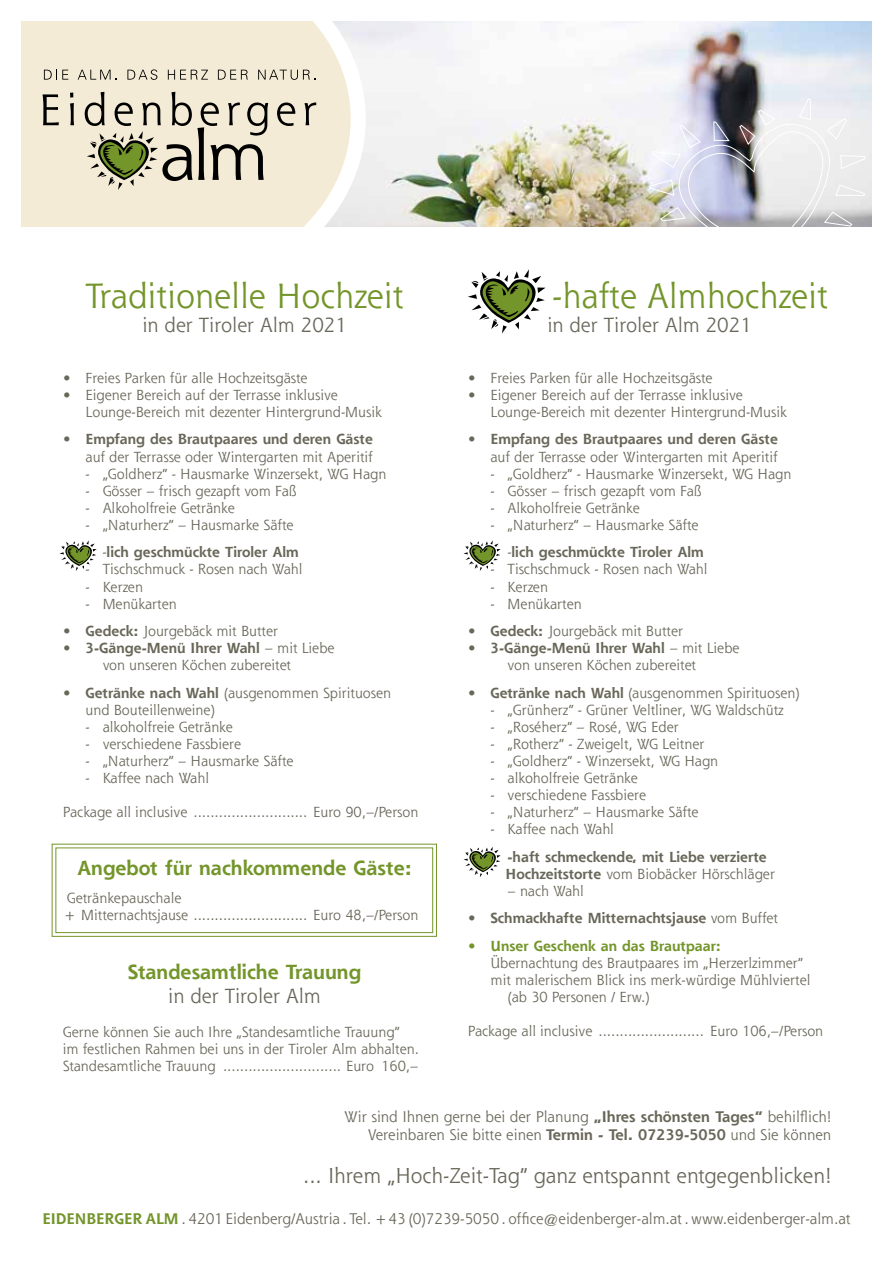
<style>
.page{position:relative;width:893px;height:1263px;background:#fff}
.page>*{position:absolute;margin:0;border:0;box-sizing:border-box;transform-origin:0 0}
.t1{font:34.2px "Shannon";color:#73952a}
.t2{font:21px "Shannon";color:#696759}
.t3{font:19.95px "Shannon";color:#696759}
.t4{font:700 19.95px "Shannon";color:#73952a}
.t5{font:15px/18px "Shannon";color:#696759;text-align:right}
.t6{font:14.25px/17.1px "Shannon";color:#696759}
.t7{font:700 14.25px/17.1px "Shannon";color:#696759}
.t8{font:700 14.25px "Shannon";color:#73952a}
.s1{font-weight:700}
.s2{font-weight:400}
.s3{font-weight:700;color:#73952a}
</style>
<div class="page">
<img style="left:366px;top:21px;width:506px;height:206px">
<svg style="left:21px;top:21px;width:345px;height:206px;background:#f3ecd8"></svg>
<svg style="left:44px;top:70px;width:24px;height:10px"></svg>
<svg style="left:78px;top:70px;width:39px;height:10px"></svg>
<svg style="left:127px;top:69px;width:30px;height:11px"></svg>
<svg style="left:168px;top:70px;width:40px;height:10px"></svg>
<svg style="left:218px;top:70px;width:30px;height:10px"></svg>
<svg style="left:258px;top:70px;width:57px;height:10px"></svg>
<svg style="left:43px;top:94px;width:16px;height:31px"></svg>
<svg style="left:70px;top:93px;width:4px;height:32px"></svg>
<svg style="left:277px;top:103px;width:18px;height:23px"></svg>
<svg style="left:304px;top:103px;width:12px;height:22px"></svg>
<svg style="left:85px;top:92px;width:183px;height:98px;background:#bdb9a3"></svg>
<svg style="left:60px;top:540px;width:37px;height:31px"></svg>
<svg style="left:463px;top:540px;width:38px;height:31px"></svg>
<svg style="left:463px;top:846px;width:38px;height:31px"></svg>
<svg style="left:649px;top:98px;width:216px;height:129px"></svg>
<svg style="left:468px;top:269px;width:78px;height:65px"></svg>
<svg style="left:51px;top:843px;width:386px;height:94px"></svg>
<div style="left:55px;top:847px;width:378px;height:86px;border:1px solid #73952a"></div>
<h1 class="t1" style="left:552px;top:274px;width:277px">-hafte Almhochzeit</h1>
<h3 class="t3" style="left:547px;top:312px;width:206px">in der Tiroler Alm 2021</h3>
<p class="t6" style="left:468px;top:369px;width:246px">• Freies Parken für alle Hochzeitsgäste</p>
<p class="t6" style="left:490px;top:386px;width:298px;text-indent:-23px">• Eigener Bereich auf der Terrasse inklusive<br>Lounge-Bereich mit dezenter Hintergrund-Musik</p>
<p class="t6" style="left:468px;top:431px;width:312px;text-align:right">• <span class="s1">Empfang des Brautpaares und deren Gäste </span>auf der Terrasse oder Wintergarten mit Aperitif</p>
<p class="t6" style="left:490px;top:465px;width:302px">- „Goldherz“ - Hausmarke Winzersekt, WG Hagn</p>
<p class="t6" style="left:490px;top:482px;width:213px">- Gösser – frisch gezapft vom Faß</p>
<p class="t6" style="left:490px;top:499px;width:151px">- Alkoholfreie Getränke</p>
<p class="t6" style="left:507px;top:511px;width:198px;line-height:27.3px;text-indent:-17px">- „Naturherz“ – Hausmarke Säfte -<span class="s1">lich geschmückte Tiroler Alm</span></p>
<p class="t6" style="left:490px;top:560px;width:218px">- Tischschmuck - Rosen nach Wahl</p>
<p class="t6" style="left:490px;top:578px;width:59px">- Kerzen</p>
<p class="t6" style="left:490px;top:595px;width:93px">- Menükarten</p>
<p class="t6" style="left:468px;top:622px;width:217px">• <span class="s1">Gedeck:</span> Jourgebäck mit Butter</p>
<p class="t6" style="left:468px;top:639px;width:273px;text-align:center">• <span class="s1">3-Gänge-Menü Ihrer Wahl</span> – mit Liebe von unseren Köchen zubereitet</p>
<p class="t6" style="left:468px;top:684px;width:333px">• <span class="s1">Getränke nach Wahl</span> (ausgenommen Spirituosen)</p>
<p class="t6" style="left:490px;top:701px;width:295px">- „Grünherz“ - Grüner Veltliner, WG Waldschütz</p>
<p class="t6" style="left:490px;top:718px;width:190px">- „Roséherz“ – Rosé, WG Eder</p>
<p class="t6" style="left:490px;top:735px;width:215px">- „Rotherz“ - Zweigelt, WG Leitner</p>
<p class="t6" style="left:490px;top:752px;width:229px">- „Goldherz“ - Winzersekt, WG Hagn</p>
<p class="t6" style="left:490px;top:769px;width:149px">- alkoholfreie Getränke</p>
<p class="t6" style="left:490px;top:786px;width:157px">- verschiedene Fassbiere</p>
<p class="t6" style="left:490px;top:803px;width:210px">- „Naturherz“ – Hausmarke Säfte</p>
<p class="t6" style="left:490px;top:820px;width:125px">- Kaffee nach Wahl</p>
<p class="t7" style="left:506px;top:848px;width:271px">-haft schmeckende, mit Liebe verzierte<br>Hochzeitstorte <span class="s2">vom Biobäcker Hörschläger</span></p>
<p class="t6" style="left:508px;top:882px;width:78px">– nach Wahl</p>
<p class="t7" style="left:468px;top:909px;width:312px"><span class="s2">•</span> Schmackhafte Mitternachtsjause <span class="s2">vom Buffet</span></p>
<p class="t8" style="left:468px;top:937px;width:255px"><span class="s2">•</span> Unser Geschenk an das Brautpaar:</p>
<p class="t6" style="left:490px;top:954px;width:314px">Übernachtung des Brautpaares im „Herzerlzimmer“</p>
<p class="t6" style="left:490px;top:971px;width:322px">mit malerischem Blick ins merk-würdige Mühlviertel</p>
<p class="t6" style="left:508px;top:988px;width:143px">(ab 30 Personen / Erw.)</p>
<p class="t6" style="left:468px;top:1022px;width:357px">Package all inclusive ......................... Euro 106,–/Person</p>
<h1 class="t1" style="left:86px;top:274px;width:319px">Traditionelle Hochzeit</h1>
<h3 class="t3" style="left:142px;top:312px;width:206px">in der Tiroler Alm 2021</h3>
<p class="t6" style="left:63px;top:369px;width:246px">• Freies Parken für alle Hochzeitsgäste</p>
<p class="t6" style="left:86px;top:386px;width:298px;text-indent:-23px">• Eigener Bereich auf der Terrasse inklusive<br>Lounge-Bereich mit dezenter Hintergrund-Musik</p>
<p class="t6" style="left:63px;top:431px;width:312px;text-align:right">• <span class="s1">Empfang des Brautpaares und deren Gäste </span>auf der Terrasse oder Wintergarten mit Aperitif</p>
<p class="t6" style="left:86px;top:465px;width:302px">- „Goldherz“ - Hausmarke Winzersekt, WG Hagn</p>
<p class="t6" style="left:86px;top:482px;width:213px">- Gösser – frisch gezapft vom Faß</p>
<p class="t6" style="left:86px;top:499px;width:151px">- Alkoholfreie Getränke</p>
<p class="t6" style="left:102px;top:511px;width:198px;line-height:27.3px;text-indent:-17px">- „Naturherz“ – Hausmarke Säfte -<span class="s1">lich geschmückte Tiroler Alm</span></p>
<p class="t6" style="left:86px;top:560px;width:218px">- Tischschmuck - Rosen nach Wahl</p>
<p class="t6" style="left:86px;top:578px;width:59px">- Kerzen</p>
<p class="t6" style="left:86px;top:595px;width:93px">- Menükarten</p>
<p class="t6" style="left:63px;top:622px;width:217px">• <span class="s1">Gedeck:</span> Jourgebäck mit Butter</p>
<p class="t6" style="left:63px;top:639px;width:273px;text-align:center">• <span class="s1">3-Gänge-Menü Ihrer Wahl</span> – mit Liebe von unseren Köchen zubereitet</p>
<p class="t6" style="left:86px;top:684px;width:307px;text-indent:-23px">• <span class="s1">Getränke nach Wahl</span> (ausgenommen Spirituosen und Bouteillenweine)</p>
<p class="t6" style="left:86px;top:718px;width:149px">- alkoholfreie Getränke</p>
<p class="t6" style="left:86px;top:735px;width:157px">- verschiedene Fassbiere</p>
<p class="t6" style="left:86px;top:752px;width:210px">- „Naturherz“ – Hausmarke Säfte</p>
<p class="t6" style="left:86px;top:769px;width:125px">- Kaffee nach Wahl</p>
<p class="t6" style="left:63px;top:803px;width:357px">Package all inclusive ........................... Euro 90,–/Person</p>
<h3 class="t4" style="left:77px;top:856px;width:336px">Angebot für nachkommende Gäste:</h3>
<p class="t6" style="left:63px;top:889px;width:357px">Getränkepauschale<br>+ Mitternachtsjause ........................... Euro 48,–/Person</p>
<h3 class="t4" style="left:128px;top:959px;width:235px">Standesamtliche Trauung</h3>
<h3 class="t3" style="left:168px;top:983px;width:154px">in der Tiroler Alm</h3>
<p class="t6" style="left:63px;top:1023px;width:358px">Gerne können Sie auch Ihre „Standesamtliche Trauung“ im festlichen Rahmen bei uns in der Tiroler Alm abhalten.<br>Standesamtliche Trauung ............................ Euro 160,–</p>
<p class="t5" style="left:344px;top:1107px;width:488px">Wir sind Ihnen gerne bei der Planung <span class="s1">„Ihres schönsten Tages“</span> behilflich!<br>Vereinbaren Sie bitte einen <span class="s1">Termin - Tel. 07239-5050</span> und Sie können</p>
<h2 class="t2" style="left:303px;top:1162px;width:530px">... Ihrem „Hoch-Zeit-Tag“ ganz entspannt entgegenblicken!</h2>
<p class="t5" style="left:43px;top:1209px;width:809px"><span class="s3">EIDENBERGER ALM</span> . 4201 Eidenberg/Austria . Tel. +43 (0)7239-5050 . office@eidenberger-alm.at . www.eidenberger-alm.at</p>
</div>
